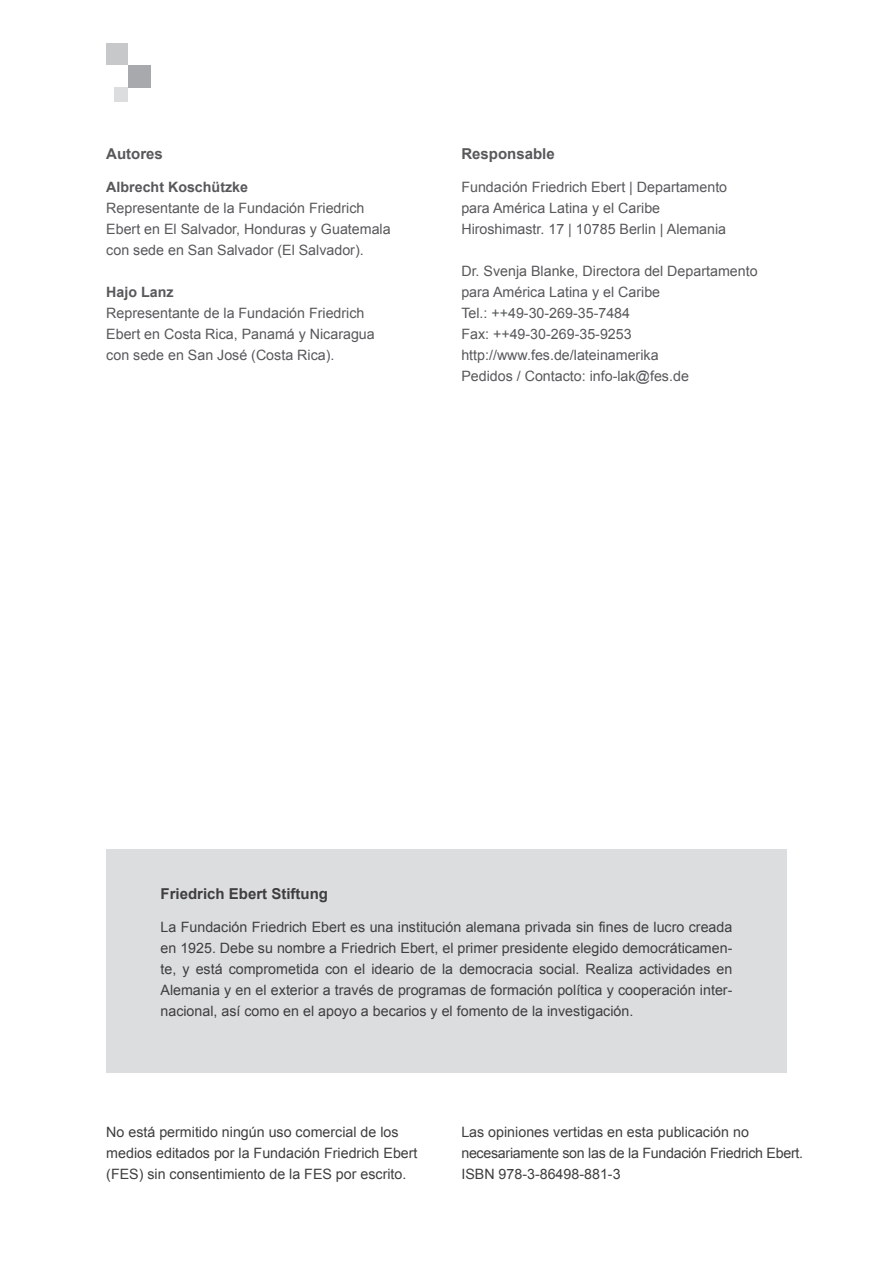
<style>
.page{position:relative;width:893px;height:1263px;background:#fff}
.page>*{position:absolute;margin:0;border:0;box-sizing:border-box;transform-origin:0 0}
.t1{font:700 15px "Arial";color:#3e3e3f}
.Autor_pagina_final{font:700 15px "Arial";color:#57585a}
.Texto{font:14.25px/21px "Arial";color:#3e3e3f;text-align:justify}
.Texto-2{font:14.25px "Arial";color:#57585a}
.Texto-3{font:14.25px "Arial";letter-spacing:-.02em;color:#3e3e3f}
.Texto-4{font:700 14.25px "Arial";color:#57585a}
</style>
<div class="page">
<div style="left:106px;top:43px;width:22px;height:22px;background:#c7c8ca"></div>
<div style="left:114px;top:87px;width:14px;height:15px;background:#dcdddf"></div>
<div style="left:128px;top:65px;width:22px;height:22px;background:#a8a9ad"></div>
<div style="left:106px;top:849px;width:681px;height:224px;background:#dcdddf"></div>
<p class="Autor_pagina_final" style="left:106px;top:144px;width:58px">Autores</p>
<p class="Texto-4" style="left:106px;top:178px;width:143px">Albrecht Koschützke</p>
<p class="Texto-2" style="left:106px;top:199px;width:260px">Representante de la Fundación Friedrich</p>
<p class="Texto-2" style="left:106px;top:220px;width:286px">Ebert en El Salvador, Honduras y Guatemala</p>
<p class="Texto-2" style="left:106px;top:241px;width:259px">con sede en San Salvador (El Salvador).</p>
<p class="Texto-4" style="left:106px;top:283px;width:69px">Hajo Lanz</p>
<p class="Texto-2" style="left:106px;top:304px;width:260px">Representante de la Fundación Friedrich</p>
<p class="Texto-2" style="left:106px;top:325px;width:270px">Ebert en Costa Rica, Panamá y Nicaragua</p>
<p class="Texto-2" style="left:106px;top:346px;width:230px">con sede en San José (Costa Rica).</p>
<p class="Autor_pagina_final" style="left:461px;top:144px;width:95px">Responsable</p>
<p class="Texto-2" style="left:461px;top:178px;width:267px">Fundación Friedrich Ebert | Departamento</p>
<p class="Texto-2" style="left:461px;top:199px;width:200px">para América Latina y el Caribe</p>
<p class="Texto-2" style="left:461px;top:220px;width:266px">Hiroshimastr. 17 | 10785 Berlin | Alemania</p>
<p class="Texto-2" style="left:461px;top:262px;width:298px">Dr. Svenja Blanke, Directora del Departamento</p>
<p class="Texto-2" style="left:461px;top:283px;width:200px">para América Latina y el Caribe</p>
<p class="Texto-2" style="left:461px;top:304px;width:170px">Tel.: ++49-30-269-35-7484</p>
<p class="Texto-2" style="left:461px;top:325px;width:172px">Fax: ++49-30-269-35-9253</p>
<p class="Texto-2" style="left:461px;top:346px;width:199px">http://www.fes.de/lateinamerika</p>
<p class="Texto-2" style="left:461px;top:367px;width:229px">Pedidos / Contacto: info-lak@fes.de</p>
<p class="t1" style="left:161px;top:883px;width:169px">Friedrich Ebert Stiftung</p>
<p class="Texto" style="left:161px;top:916px;width:573px">La Fundación Friedrich Ebert es una institución alemana privada sin fines de lucro creada en 1925. Debe su nombre a Friedrich Ebert, el primer presidente elegido democráticamen&shy;te, y está comprometida con el ideario de la democracia social. Realiza actividades en Alemania y en el exterior a través de programas de formación política y cooperación inter&shy;nacional, así como en el apoyo a becarios y el fomento de la investigación.</p>
<p class="Texto" style="left:106px;top:1122px;width:313px;text-align:left">No está permitido ningún uso comercial de los medios editados por la Fundación Friedrich Ebert (FES) sin consentimiento de la FES por escrito.</p>
<p class="Texto" style="left:461px;top:1122px;width:289px">Las opiniones vertidas en esta publicación no</p>
<p class="Texto-3" style="left:461px;top:1144px;width:343px">necesariamente son las de la Fundación Friedrich Ebert.</p>
<p class="Texto" style="left:461px;top:1164px;width:161px">ISBN 978-3-86498-881-3</p>
</div>
